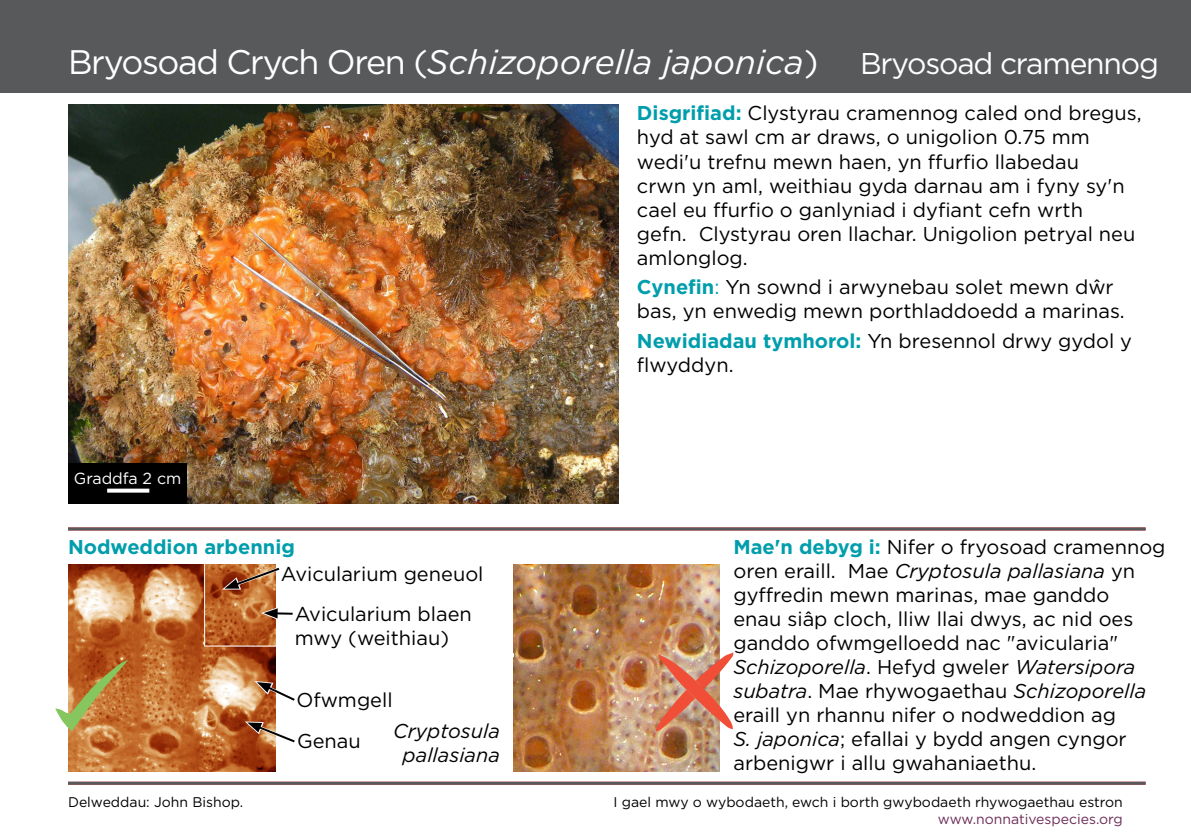
<style>
.page{position:relative;width:1191px;height:840px;background:#fff}
.page>*{position:absolute;margin:0;border:0;box-sizing:border-box;transform-origin:0 0}
.t1{font:italic 34px "Gotham";color:#fff}
.t2{font:20px/24px "Gotham";color:#000}
.t3{font:italic 20px/24px "Gotham";color:#000;text-align:center}
.t4{font:700 20px "Gotham";color:#009eac}
.t5{font:16px "Gotham";color:#fff}
.t6{font:14px "Gotham";color:#000}
.t7{font:14px "Gotham";color:#6c2c56}
.s1{font-style:normal}
.s2{font-style:normal;font-size:30px}
.s3{font-weight:700;color:#009eac}
.s4{color:#009eac}
.s5{font-style:italic}
</style>
<div class="page">
<div style="left:0;top:0;width:1191px;height:93px;background:#58595b"></div>
<img style="left:513px;top:564px;width:207px;height:206px">
<img style="left:655px;top:652px;width:79px;height:78px">
<img style="left:68px;top:564px;width:207px;height:206px">
<svg style="left:55px;top:659px;width:73px;height:71px"></svg>
<img style="left:68px;top:104px;width:550px;height:399px">
<hr style="left:451px;top:652px;width:63px;height:4px;background:#fff">
<svg style="left:222px;top:565px;width:58px;height:24px"></svg>
<svg style="left:261px;top:606px;width:32px;height:13px"></svg>
<svg style="left:254px;top:680px;width:41px;height:22px"></svg>
<svg style="left:245px;top:721px;width:50px;height:23px"></svg>
<div style="left:68px;top:462px;width:119px;height:41px;background:#000"></div>
<svg style="left:107px;top:488px;width:42px;height:4px"></svg>
<hr style="left:68px;top:781px;width:1077px;height:3px;background:#58595b">
<hr style="left:68px;top:527px;width:1077px;height:3px;background:#58595b">
<h1 class="t1" style="left:68px;top:40px;width:1092px"><span class="s1">Bryosoad Crych Oren (</span>Schizoporella japonica<span class="s1">)</span> <span class="s2">Bryosoad cramennog</span></h1>
<p class="t5" style="left:74px;top:467px;width:109px">Graddfa 2 cm</p>
<p class="t4" style="left:68px;top:533px;width:228px">Nodweddion arbennig</p>
<p class="t2" style="left:281px;top:560px;width:204px">Avicularium geneuol</p>
<p class="t2" style="left:295px;top:601px;width:179px">Avicularium blaen mwy (weithiau)</p>
<p class="t2" style="left:296px;top:687px;width:98px">Ofwmgell</p>
<p class="t6" style="left:68px;top:792px;width:177px">Delweddau: John Bishop.</p>
<p class="t2" style="left:297px;top:728px;width:65px">Genau</p>
<p class="t3" style="left:393px;top:718px;width:108px">Cryptosula pallasiana</p>
<p class="t2" style="left:637px;top:101px;width:506px"><span class="s3">Disgrifiad:</span> Clystyrau cramennog caled ond bregus, hyd at sawl cm ar draws, o unigolion 0.75 mm wedi'u trefnu mewn haen, yn ffurfio llabedau<br>crwn yn aml, weithiau gyda darnau am i fyny sy'n cael eu ffurfio o ganlyniad i dyfiant cefn wrth<br>gefn. Clystyrau oren llachar. Unigolion petryal neu amlonglog.</p>
<p class="t2" style="left:637px;top:274px;width:489px"><span class="s3">Cynefin</span><span class="s4">:</span> Yn sownd i arwynebau solet mewn dŵr bas, yn enwedig mewn porthladdoedd a marinas.</p>
<p class="t2" style="left:637px;top:328px;width:496px"><span class="s3">Newidiadau tymhorol:</span> Yn bresennol drwy gydol y flwyddyn.</p>
<p class="t2" style="left:733px;top:534px;width:434px"><span class="s3">Mae'n debyg i:</span> Nifer o fryosoad cramennog oren eraill. Mae <span class="s5">Cryptosula pallasiana</span> yn gyffredin mewn marinas, mae ganddo<br>enau siâp cloch, lliw llai dwys, ac nid oes ganddo ofwmgelloedd nac "avicularia" <span class="s5">Schizoporella</span>. Hefyd gweler <span class="s5">Watersipora subatra</span>. Mae rhywogaethau <span class="s5">Schizoporella </span>eraill yn rhannu nifer o nodweddion ag<br><span class="s5">S. japonica</span>; efallai y bydd angen cyngor arbenigwr i allu gwahaniaethu.</p>
<p class="t6" style="left:613px;top:792px;width:511px">I gael mwy o wybodaeth, ewch i borth gwybodaeth rhywogaethau estron</p>
<p class="t7" style="left:937px;top:809px;width:187px">www.nonnativespecies.org</p>
</div>
